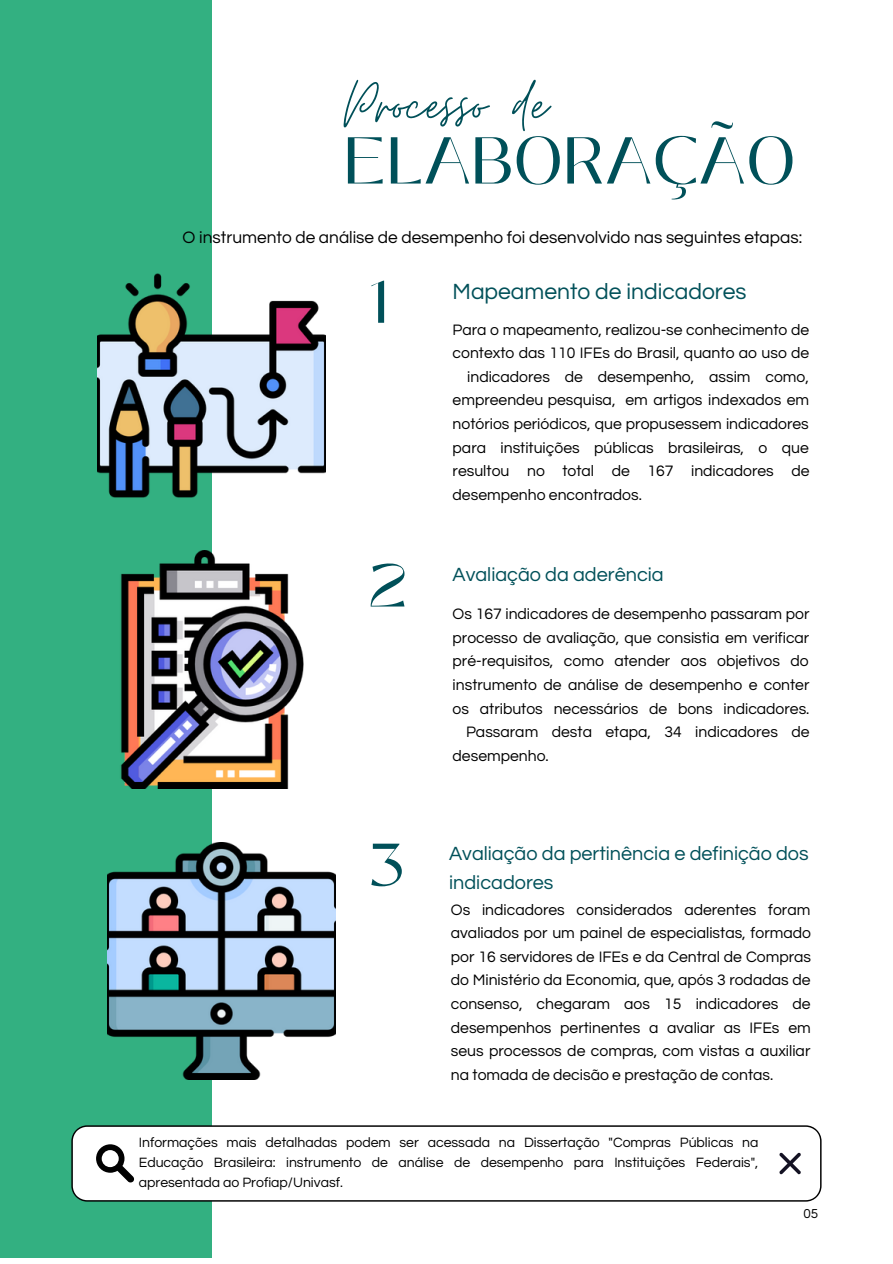
<style>
.page{position:relative;width:893px;height:1264px;background:#fff}
.page>*{position:absolute;margin:0;border:0;box-sizing:border-box;transform-origin:0 0}
.t1{font:68.85px "Moon Time";color:#005059}
.t2{font:66px "Black Mango";color:#005059}
.t3{font:60px "Black Mango";color:#005059}
.t4{font:22.8px "Questrial";color:#005059}
.t5{font:19.8px/29.2px "Questrial";color:#005059}
.t6{font:17.25px "Questrial";color:#000}
.t7{font:15.75px/23.5px "Questrial";color:#000;text-align:justify}
.t8{font:14.1px/20.2px "Questrial";color:#000;text-align:justify}
.t9{font:13.5px "Questrial";color:#000}
</style>
<div class="page">
<div style="left:0;top:0;width:212px;height:1257px;background:#33b081"></div>
<img style="left:121px;top:550px;width:183px;height:238px">
<img style="left:97px;top:273px;width:228px;height:225px">
<svg style="left:71px;top:1125px;width:750px;height:76px"></svg>
<svg style="left:779px;top:1152px;width:22px;height:22px"></svg>
<svg style="left:96px;top:1144px;width:38px;height:38px"></svg>
<img style="left:107px;top:842px;width:228px;height:237px">
<h1 class="t1" style="left:343px;top:62px;width:206px">Processo de</h1>
<h2 class="t2" style="left:343px;top:111px;width:453px">ELABORAÇÃO</h2>
<p class="t6" style="left:182px;top:228px;width:621px">O instrumento de análise de desempenho foi desenvolvido nas seguintes etapas:</p>
<h3 class="t3" style="left:368px;top:257px;width:20px">1</h3>
<h3 class="t4" style="left:452px;top:280px;width:295px">Mapeamento de indicadores</h3>
<p class="t7" style="left:452px;top:318px;width:358px">Para o mapeamento, realizou-se conhecimento de</p>
<p class="t7" style="left:452px;top:341px;width:358px">contexto das 110 IFEs do Brasil, quanto ao uso de</p>
<p class="t7" style="left:467px;top:365px;width:343px">indicadores de desempenho, assim como,</p>
<p class="t7" style="left:452px;top:389px;width:358px">empreendeu pesquisa, em artigos indexados em</p>
<p class="t7" style="left:452px;top:412px;width:357px">notórios periódicos, que propusessem indicadores</p>
<p class="t7" style="left:452px;top:436px;width:357px">para instituições públicas brasileiras, o que</p>
<p class="t7" style="left:452px;top:459px;width:358px">resultou no total de 167 indicadores de</p>
<p class="t7" style="left:452px;top:483px;width:191px">desempenho encontrados.</p>
<h3 class="t3" style="left:368px;top:540px;width:40px">2</h3>
<p class="t5" style="left:452px;top:560px;width:212px">Avaliação da aderência</p>
<p class="t7" style="left:452px;top:602px;width:358px">Os 167 indicadores de desempenho passaram por</p>
<p class="t7" style="left:452px;top:626px;width:358px">processo de avaliação, que consistia em verificar</p>
<p class="t7" style="left:452px;top:650px;width:357px">pré-requisitos, como atender aos objetivos do</p>
<p class="t7" style="left:452px;top:673px;width:358px">instrumento de análise de desempenho e conter</p>
<p class="t7" style="left:452px;top:697px;width:358px">os atributos necessários de bons indicadores.</p>
<p class="t7" style="left:466px;top:720px;width:345px">Passaram desta etapa, 34 indicadores de</p>
<p class="t7" style="left:452px;top:744px;width:98px">desempenho.</p>
<h3 class="t3" style="left:368px;top:819px;width:37px">3</h3>
<p class="t5" style="left:449px;top:839px;width:361px">Avaliação da pertinência e definição dos indicadores</p>
<p class="t7" style="left:451px;top:897px;width:362px">Os indicadores considerados aderentes foram avaliados por um painel de especialistas, formado por 16 servidores de IFEs e da Central de Compras do Ministério da Economia, que, após 3 rodadas de consenso, chegaram aos 15 indicadores de desempenhos pertinentes a avaliar as IFEs em seus processos de compras, com vistas a auxiliar na tomada de decisão e prestação de contas.</p>
<p class="t8" style="left:139px;top:1132px;width:621px">Informações mais detalhadas podem ser acessada na Dissertação "Compras Públicas na Educação Brasileira: instrumento de análise de desempenho para Instituições Federais", apresentada ao Profiap/Univasf.</p>
<p class="t9" style="left:803px;top:1207px;width:16px">05</p>
</div>
